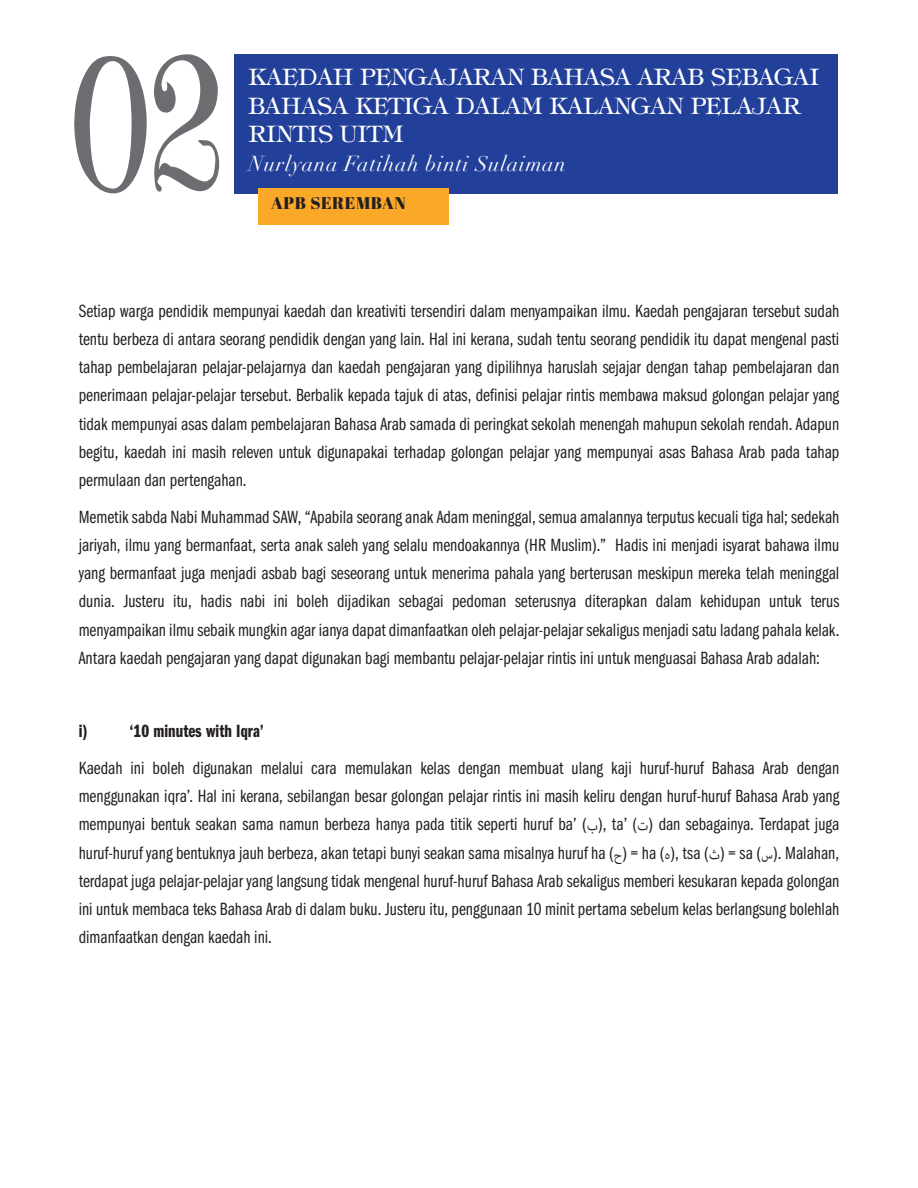
<style>
.page{position:relative;width:918px;height:1188px;background:#fff}
.page>*{position:absolute;margin:0;border:0;box-sizing:border-box;transform-origin:0 0}
.t1{font:22.65px/28.2px "Tipographytimes";color:#fff}
.t2{font:italic 21.15px "Didot";letter-spacing:.035em;color:#fff}
.t3{font:18.3px/28.2px "Franklin Gothic URW Com Boo";color:#231f20;text-align:justify}
.t4{font:18.3px "Franklin Gothic URW Com Dem";color:#231f20}
.t5{font:16.95px "Abril Fatface";letter-spacing:.035em;color:#231f20}
.s1{font-family:"Adobe Arabic"}
</style>
<div class="page">
<div style="left:235px;top:54px;width:603px;height:139px;background:#223f99"></div>
<div style="left:258px;top:188px;width:191px;height:36px;background:#faa828"></div>
<svg style="left:74px;top:56px;width:73px;height:137px"></svg>
<svg style="left:154px;top:54px;width:65px;height:138px"></svg>
<p class="t1" style="left:248px;top:64px;width:572px">KAEDAH PENGAJARAN BAHASA ARAB SEBAGAI<br>BAHASA KETIGA DALAM KALANGAN PELAJAR<br>RINTIS UITM</p>
<p class="t2" style="left:248px;top:151px;width:319px">Nurlyana Fatihah binti Sulaiman</p>
<p class="t5" style="left:271px;top:197px;width:136px">APB SEREMBAN</p>
<p class="t3" style="left:79px;top:298px;width:762px">Setiap warga pendidik mempunyai kaedah dan kreativiti tersendiri dalam menyampaikan ilmu. Kaedah pengajaran tersebut sudah tentu berbeza di antara seorang pendidik dengan yang lain. Hal ini kerana, sudah tentu seorang pendidik itu dapat mengenal pasti tahap pembelajaran pelajar-pelajarnya dan kaedah pengajaran yang dipilihnya haruslah sejajar dengan tahap pembelajaran dan penerimaan pelajar-pelajar tersebut. Berbalik kepada tajuk di atas, definisi pelajar rintis membawa maksud golongan pelajar yang tidak mempunyai asas dalam pembelajaran Bahasa Arab samada di peringkat sekolah menengah mahupun sekolah rendah. Adapun begitu, kaedah ini masih releven untuk digunapakai terhadap golongan pelajar yang mempunyai asas Bahasa Arab pada tahap permulaan dan pertengahan.</p>
<p class="t3" style="left:79px;top:504px;width:762px">Memetik sabda Nabi Muhammad SAW, “Apabila seorang anak Adam meninggal, semua amalannya terputus kecuali tiga hal; sedekah jariyah, ilmu yang bermanfaat, serta anak saleh yang selalu mendoakannya (HR Muslim).” Hadis ini menjadi isyarat bahawa ilmu yang bermanfaat juga menjadi asbab bagi seseorang untuk menerima pahala yang berterusan meskipun mereka telah meninggal dunia. Justeru itu, hadis nabi ini boleh dijadikan sebagai pedoman seterusnya diterapkan dalam kehidupan untuk terus menyampaikan ilmu sebaik mungkin agar ianya dapat dimanfaatkan oleh pelajar-pelajar sekaligus menjadi satu ladang pahala kelak.<br>Antara kaedah pengajaran yang dapat digunakan bagi membantu pelajar-pelajar rintis ini untuk menguasai Bahasa Arab adalah:</p>
<p class="t4" style="left:79px;top:725px;width:187px">i) ‘10 minutes with Iqra’</p>
<p class="t3" style="left:79px;top:755px;width:762px">Kaedah ini boleh digunakan melalui cara memulakan kelas dengan membuat ulang kaji huruf-huruf Bahasa Arab dengan menggunakan iqra’. Hal ini kerana, sebilangan besar golongan pelajar rintis ini masih keliru dengan huruf-huruf Bahasa Arab yang mempunyai bentuk seakan sama namun berbeza hanya pada titik seperti huruf ba’ (<span class="s1">ب</span>(, ta’ (<span class="s1">ت</span> ( dan sebagainya. Terdapat juga huruf-huruf yang bentuknya jauh berbeza, akan tetapi bunyi seakan sama misalnya huruf ha (<span class="s1">ح</span> =( ha (<span class="s1">ه</span>(, tsa (<span class="s1">ث</span> =( sa (<span class="s1">س</span>(. Malahan, terdapat juga pelajar-pelajar yang langsung tidak mengenal huruf-huruf Bahasa Arab sekaligus memberi kesukaran kepada golongan ini untuk membaca teks Bahasa Arab di dalam buku. Justeru itu, penggunaan 10 minit pertama sebelum kelas berlangsung bolehlah dimanfaatkan dengan kaedah ini.</p>
</div>
